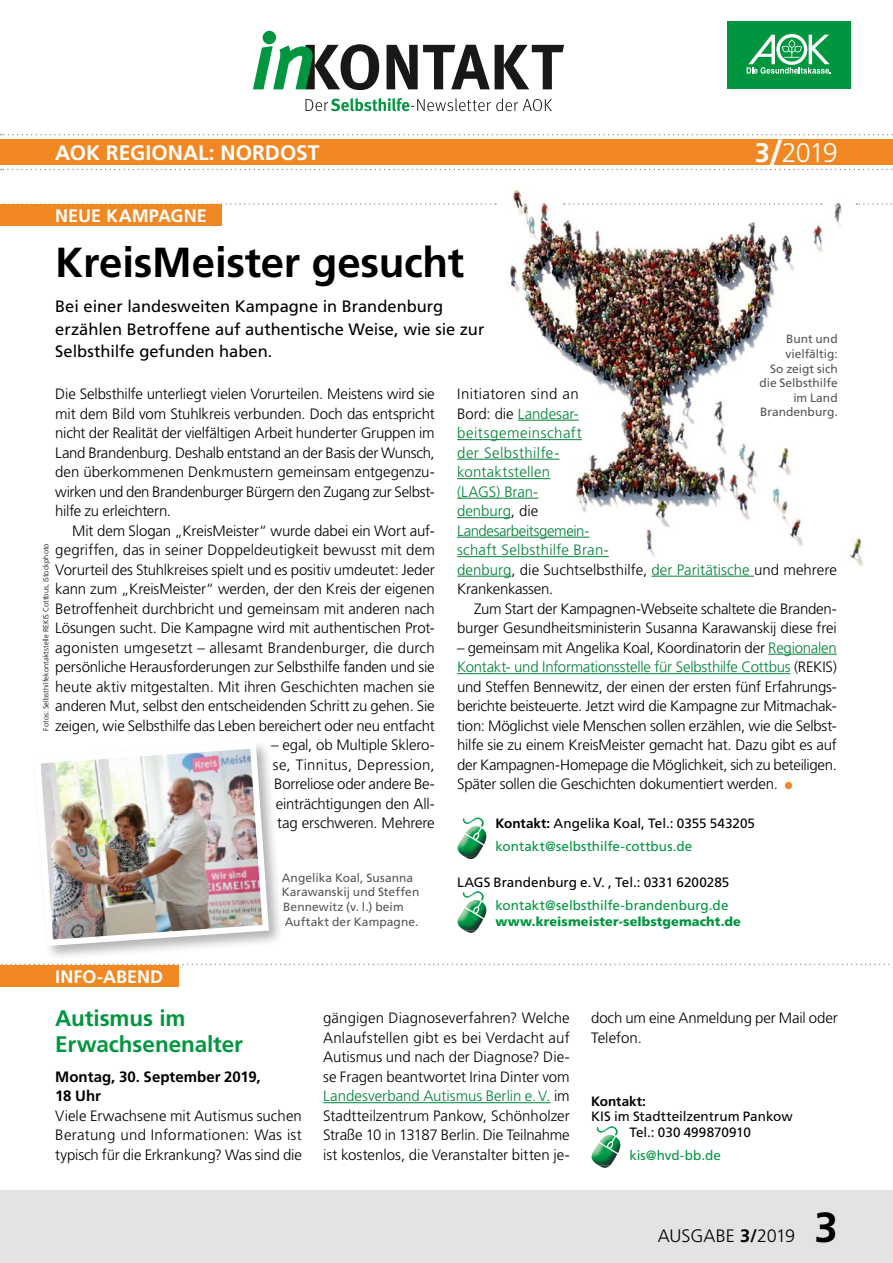
<style>
.page{position:relative;width:893px;height:1263px;background:#fff}
.page>*{position:absolute;margin:0;border:0;box-sizing:border-box;transform-origin:0 0}
.h2_Head_B_22_25pt_mittel{font:700 42px "Frutiger LT";letter-spacing:-.005em;color:#000}
.t1{font:300 27px "Frutiger LT";color:#fff}
.h2_Head_D_15pt_KLEINSTE_farbig{font:700 22.5px/25.5px "Frutiger LT";letter-spacing:-.005em;color:#00963f}
.t2{font:700 21px "Frutiger LT";color:#fff}
.h1_xx_RUBRIK_xx{font:700 18px "Frutiger LT";letter-spacing:.005em;color:#fff}
.t3{font:300 18px "Frutiger LT";letter-spacing:-.005em;color:#000}
.P_Vorspann_B_Head_B_mittel{font:16.5px/22.5px "Frutiger LT";color:#000}
.P_copy_BLOCK_mE{font:300 15px/19.5px "Frutiger LT";letter-spacing:-.015em;color:#000;text-align:justify}
.P_copy_BLOCK_oE{font:300 15px/19.5px "Frutiger LT";letter-spacing:-.015em;color:#000;text-align:justify}
.P_copy_BLOCK_mE-2{font:300 15px/19.5px "Frutiger LT";letter-spacing:.005em;color:#008136}
.h3_-_TERMIN_Datum{font:700 15px/19.5px "Frutiger LT";color:#000}
.P_1_Kontakt_Mehr_Infos_unter_schwarz{font:13.5px "Frutiger LT";color:#000}
.P_2_Mail_grün{font:13.5px "Frutiger LT";color:#00963f}
.P_1_Kontakt_Mehr_Infos_unter_schwarz-2{font:700 13.5px "Frutiger LT";letter-spacing:.005em;color:#000}
.P_3_Web_grün_bold{font:900 12.75px "Frutiger LT";letter-spacing:.005em;color:#00963f}
.P_BU{font:12px/14.7px "Frutiger LT";letter-spacing:.005em;color:#565656}
.t4{font:300 7.5px "Frutiger LT";letter-spacing:.01em;color:#000}
.s1{font-weight:700}
.s2{font-weight:700;font-size:36px}
.s3{color:#000}
.s4{color:#008136}
</style>
<div class="page">
<div style="left:0;top:1191px;width:893px;height:72px;background:#e3e3e3"></div>
<svg style="left:1px;top:169px;width:892px;height:1px"></svg>
<div style="left:0;top:139px;width:893px;height:26px;background:#f18824"></div>
<svg style="left:1px;top:134px;width:892px;height:1px"></svg>
<div style="left:727px;top:21px;width:123px;height:68px;background:#00963f"></div>
<svg style="left:747px;top:34px;width:84px;height:40px"></svg>
<svg style="left:306px;top:98px;width:246px;height:13px"></svg>
<svg style="left:253px;top:31px;width:311px;height:60px"></svg>
<img style="left:457px;top:189px;width:406px;height:388px">
<svg style="left:0;top:203px;width:496px;height:2px"></svg>
<div style="left:0;top:205px;width:221px;height:21px;background:#f18824"></div>
<svg style="left:856px;top:203px;width:36px;height:2px"></svg>
<svg style="left:564px;top:203px;width:258px;height:2px"></svg>
<img style="left:463px;top:817px;width:21px;height:10px">
<img style="left:465px;top:826px;width:16px;height:8px">
<img style="left:476px;top:828px;width:10px;height:16px">
<svg style="left:465px;top:857px;width:11px;height:2px"></svg>
<img style="left:458px;top:834px;width:25px;height:23px">
<img style="left:463px;top:891px;width:21px;height:10px">
<img style="left:465px;top:900px;width:16px;height:8px">
<img style="left:476px;top:902px;width:10px;height:16px">
<svg style="left:466px;top:931px;width:10px;height:2px"></svg>
<img style="left:458px;top:908px;width:25px;height:23px">
<img style="left:597px;top:1126px;width:21px;height:9px">
<img style="left:599px;top:1135px;width:16px;height:8px">
<img style="left:610px;top:1137px;width:10px;height:16px">
<svg style="left:600px;top:1166px;width:10px;height:2px"></svg>
<img style="left:592px;top:1143px;width:25px;height:23px">
<div style="left:31px;top:739px;width:253px;height:222px;background:#000;opacity:.3"></div>
<img style="left:31px;top:739px;width:241px;height:210px">
<div style="left:0;top:965px;width:179px;height:22px;background:#f18824"></div>
<svg style="left:1px;top:964px;width:892px;height:1px"></svg>
<hr style="left:518px;top:420px;width:61px;height:1px;background:#008136">
<hr style="left:457px;top:439px;width:125px;height:1px;background:#008136">
<hr style="left:457px;top:459px;width:102px;height:1px;background:#008136">
<hr style="left:457px;top:478px;width:93px;height:1px;background:#008136">
<hr style="left:457px;top:498px;width:81px;height:1px;background:#008136">
<hr style="left:457px;top:517px;width:54px;height:1px;background:#008136">
<hr style="left:457px;top:537px;width:132px;height:1px;background:#008136">
<hr style="left:457px;top:556px;width:152px;height:1px;background:#008136">
<hr style="left:457px;top:576px;width:54px;height:1px;background:#008136">
<hr style="left:651px;top:576px;width:103px;height:1px;background:#008136">
<hr style="left:768px;top:654px;width:69px;height:1px;background:#008136">
<hr style="left:457px;top:673px;width:333px;height:1px;background:#008136">
<div style="left:785px;top:782px;width:7px;height:7px;background:#f18824;border-radius:50%"></div>
<hr style="left:323px;top:1102px;width:228px;height:1px;background:#008136">
<h3 class="t2" style="left:55px;top:141px;width:266px">AOK REGIONAL: NORDOST</h3>
<h2 class="t1" style="left:755px;top:137px;width:84px"><span class="s1">3</span><span class="s2">/</span>2019</h2>
<h1 class="h1_xx_RUBRIK_xx" style="left:55px;top:206px;width:153px">NEUE KAMPAGNE</h1>
<h2 class="h2_Head_B_22_25pt_mittel" style="left:55px;top:237px;width:410px">KreisMeister gesucht</h2>
<p class="P_Vorspann_B_Head_B_mittel" style="left:55px;top:295px;width:431px">Bei einer landesweiten Kampagne in Brandenburg erzählen Betroffene auf authentische Weise, wie sie zur<br>Selbsthilfe gefunden haben.</p>
<p class="P_copy_BLOCK_oE" style="left:55px;top:384px;width:381px">Die Selbsthilfe unterliegt vielen Vorurteilen. Meistens wird sie mit dem Bild vom Stuhlkreis verbunden. Doch das entspricht nicht der Realität der vielfältigen Arbeit hunderter Gruppen im Land Brandenburg. Deshalb entstand an der Basis der Wunsch, den überkommenen Denkmustern gemeinsam entgegenzu&shy;wirken und den Brandenburger Bürgern den Zugang zur Selbst&shy;hilfe zu erleichtern.</p>
<p class="P_copy_BLOCK_mE" style="left:55px;top:521px;width:381px;text-indent:17px">Mit dem Slogan „KreisMeister“ wurde dabei ein Wort auf&shy;gegriffen, das in seiner Doppeldeutigkeit bewusst mit dem Vorurteil des Stuhlkreises spielt und es positiv umdeutet: Jeder kann zum „KreisMeister“ werden, der den Kreis der eigenen Betroffenheit durchbricht und gemeinsam mit anderen nach Lösungen sucht. Die Kampagne wird mit authentischen Prot&shy;agonisten umgesetzt – allesamt Brandenburger, die durch persönliche Herausforderungen zur Selbsthilfe fanden und sie heute aktiv mitgestalten. Mit ihren Geschichten machen sie anderen Mut, selbst den entscheidenden Schritt zu gehen. Sie zeigen, wie Selbsthilfe das Leben bereichert oder neu entfacht</p>
<p class="P_copy_BLOCK_mE" style="left:271px;top:735px;width:165px">– egal, ob Multiple Sklero&shy;se, Tinnitus, Depression, Borreliose oder andere Be&shy;einträchtigungen den All&shy;tag erschweren. Mehrere</p>
<p class="P_BU" style="left:759px;top:332px;width:80px;text-align:right">Bunt und vielfältig:<br>So zeigt sich die Selbsthilfe im Land<br>Brandenburg.</p>
<p class="P_copy_BLOCK_mE-2" style="left:457px;top:384px;width:381px"><span class="s3">Initiatoren sind an<br>Bord: die</span> Landesar-<br>beitsgemeinschaft<br>der Selbsthilfe-<br>kontaktstellen<br>(LAGS) Bran-<br>denburg<span class="s3">, die<br></span>Landesarbeitsgemein-<br>schaft Selbsthilfe Bran-<br>denburg<span class="s3">, die Suchtselbsthilfe,</span> der Paritätische <span class="s3">und mehrere<br>Krankenkassen.</span></p>
<p class="P_copy_BLOCK_mE" style="left:457px;top:599px;width:381px;text-align:right">Zum Start der Kampagnen-Webseite schaltete die Branden&shy;burger Gesundheitsministerin Susanna Karawanskij diese frei</p>
<p class="P_copy_BLOCK_mE" style="left:457px;top:638px;width:381px">– gemeinsam mit Angelika Koal, Koordinatorin der <span class="s4">Regionalen Kontakt- und Informationsstelle für Selbsthilfe Cottbus</span> (REKIS) und Steffen Bennewitz, der einen der ersten fünf Erfahrungs&shy;berichte beisteuerte. Jetzt wird die Kampagne zur Mitmachak&shy;tion: Möglichst viele Menschen sollen erzählen, wie die Selbst&shy;hilfe sie zu einem KreisMeister gemacht hat. Dazu gibt es auf der Kampagnen-Homepage die Möglichkeit, sich zu beteiligen.<br>Später sollen die Geschichten dokumentiert werden.</p>
<p class="t4" style="left:42px;top:731px;width:189px;rotate:-90deg">Fotos: Selbsthilfekontaktstelle REKIS Cottbus, iStockphoto</p>
<p class="P_1_Kontakt_Mehr_Infos_unter_schwarz" style="left:495px;top:815px;width:261px"><span class="s1">Kontakt:</span> Angelika Koal, Tel.: 0355 543205</p>
<p class="P_2_Mail_grün" style="left:495px;top:838px;width:198px">kontakt@selbsthilfe-cottbus.de</p>
<h1 class="h1_xx_RUBRIK_xx" style="left:55px;top:966px;width:109px">INFO-ABEND</h1>
<p class="P_BU" style="left:282px;top:870px;width:139px">Angelika Koal, Susanna<br>Karawanskij und Steffen<br>Bennewitz (v. l.) beim<br>Auftakt der Kampagne.</p>
<p class="P_1_Kontakt_Mehr_Infos_unter_schwarz" style="left:457px;top:874px;width:274px">LAGS Brandenburg e.V. , Tel.: 0331 6200285</p>
<p class="P_2_Mail_grün" style="left:495px;top:897px;width:235px">kontakt@selbsthilfe-brandenburg.de</p>
<p class="P_3_Web_grün_bold" style="left:495px;top:913px;width:247px">www.kreismeister-selbstgemacht.de</p>
<h2 class="h2_Head_D_15pt_KLEINSTE_farbig" style="left:55px;top:1006px;width:189px">Autismus im<br>Erwachsenenalter</h2>
<h3 class="h3_-_TERMIN_Datum" style="left:55px;top:1067px;width:207px">Montag, 30. September 2019,<br>18 Uhr</h3>
<p class="P_copy_BLOCK_oE" style="left:55px;top:1106px;width:248px">Viele Erwachsene mit Autismus suchen Beratung und Informationen: Was ist typisch für die Erkrankung? Was sind die</p>
<p class="P_copy_BLOCK_oE" style="left:323px;top:1008px;width:248px">gängigen Diagnoseverfahren? Welche Anlaufstellen gibt es bei Verdacht auf Autismus und nach der Diagnose? Die&shy;se Fragen beantwortet Irina Dinter vom <span class="s4">Landesverband Autismus Berlin e.V.</span> im Stadtteilzentrum Pankow, Schönholzer Straße 10 in 13187 Berlin. Die Teilnahme ist kostenlos, die Veranstalter bitten je-</p>
<p class="P_copy_BLOCK_oE" style="left:591px;top:1008px;width:248px">doch um eine Anmeldung per Mail oder<br>Telefon. -</p>
<p class="P_1_Kontakt_Mehr_Infos_unter_schwarz-2" style="left:591px;top:1093px;width:56px">Kontakt:</p>
<p class="P_1_Kontakt_Mehr_Infos_unter_schwarz" style="left:591px;top:1109px;width:203px">KIS im Stadtteilzentrum Pankow</p>
<p class="P_1_Kontakt_Mehr_Infos_unter_schwarz" style="left:629px;top:1124px;width:123px">Tel.: 030 499870910</p>
<p class="P_2_Mail_grün" style="left:629px;top:1148px;width:93px">kis@hvd-bb.de</p>
<p class="t3" style="left:658px;top:1225px;width:139px">AUSGABE <span class="s1">3/</span>2019</p>
<h1 class="h2_Head_B_22_25pt_mittel" style="left:814px;top:1202px;width:25px">3</h1>
</div>
